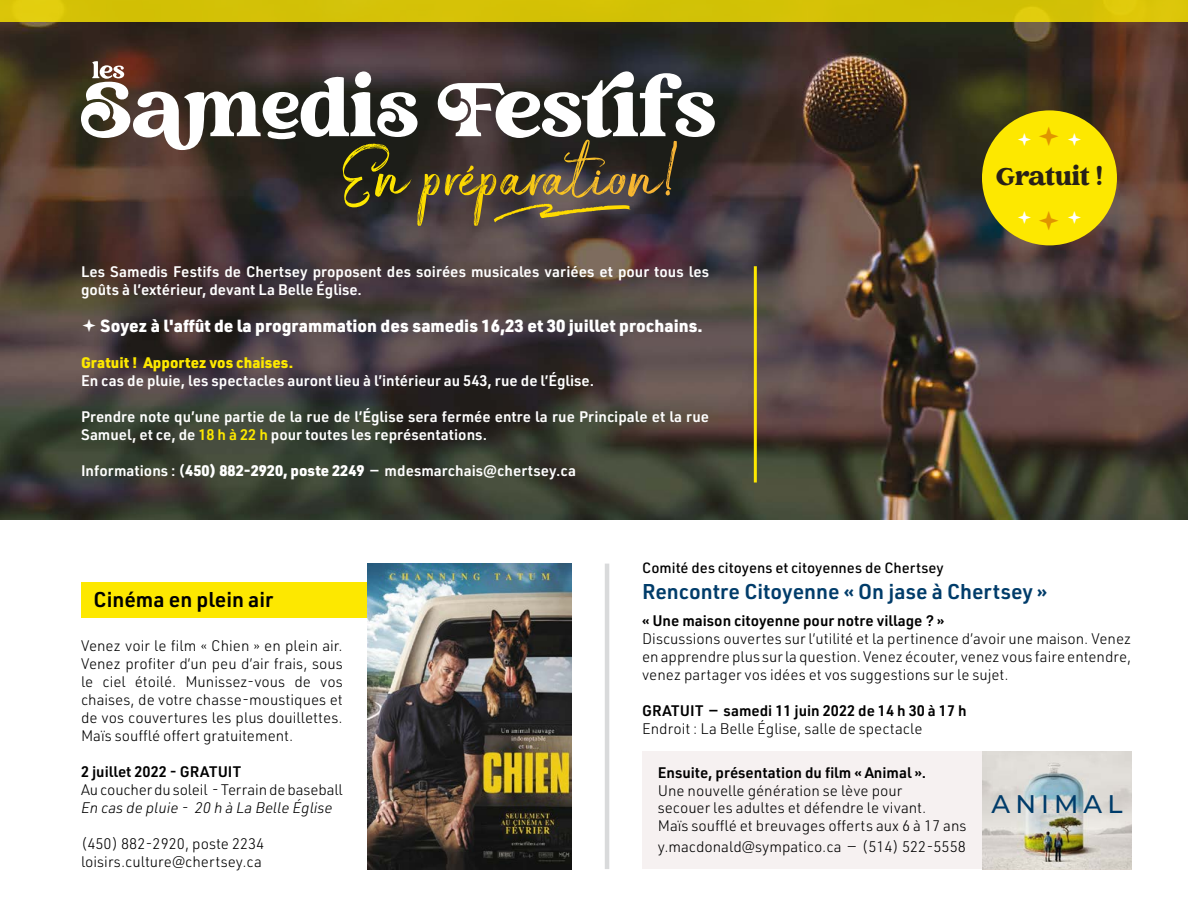
<style>
.page{position:relative;width:1188px;height:918px;background:#fff}
.page>*{position:absolute;margin:0;border:0;box-sizing:border-box;transform-origin:0 0}
.t1{font:500 25.5px "Montserrat";letter-spacing:.2em;color:#003c6a}
.t2{font:24px "Creative Vintage Regular BP";color:#282118}
.t3{font:600 21px "URWDIN";color:#003c6a}
.t4{font:600 21px "URWDIN";color:#000}
.t5{font:900 17.25px "URWDIN";color:#fff}
.t6{font:300 15px/18px "URWDIN";color:#000;text-align:justify}
.t7{font:600 15px/18px "URWDIN";color:#fff}
.t8{font:600 15px "URWDIN";color:#000}
.t9{font:italic 300 15px "URWDIN";color:#000}
.t10{font:900 15px "URWDIN";color:#fde800}
.t11{font:500 14.7px "URWDIN";color:#000}
.s1{color:#fde800}
.s2{font-weight:900}
</style>
<div class="page">
<div style="left:642px;top:751px;width:341px;height:118px;background:#f6f1f1"></div>
<div style="left:81px;top:582px;width:360px;height:36px;background:#fde800"></div>
<img style="left:0;top:22px;width:1188px;height:497px">
<svg style="left:81px;top:61px;width:634px;height:165px"></svg>
<hr style="left:754px;top:266px;width:3px;height:217px;background:#fde800">
<svg style="left:0;top:0;width:1188px;height:22px;background:#d4c206"></svg>
<div style="left:982px;top:110px;width:135px;height:135px;background:#fde800;border-radius:50%"></div>
<img style="left:368px;top:564px;width:204px;height:305px">
<hr style="left:605px;top:564px;width:4px;height:305px;background:#d9dadb">
<img style="left:983px;top:751px;width:148px;height:118px">
<svg style="left:83px;top:319px;width:13px;height:13px"></svg>
<p class="t7" style="left:81px;top:262px;width:630px">Les Samedis Festifs de Chertsey proposent des soirées musicales variées et pour tous les goûts à l’extérieur, devant La Belle Église.</p>
<p class="t5" style="left:101px;top:314px;width:604px">Soyez à l'affût de la programmation des samedis 16,23 et 30 juillet prochains.</p>
<p class="t10" style="left:81px;top:353px;width:214px">Gratuit ! Apportez vos chaises.</p>
<p class="t7" style="left:81px;top:372px;width:515px">En cas de pluie, les spectacles auront lieu à l’intérieur au 543, rue de l’Église.</p>
<p class="t7" style="left:81px;top:408px;width:630px">Prendre note qu’une partie de la rue de l’Église sera fermée entre la rue Principale et la rue<br>Samuel, et ce, de <span class="s1">18 h à 22 h</span> pour toutes les représentations.</p>
<p class="t7" style="left:81px;top:462px;width:496px">Informations : (<span class="s2">450) 882-2920, poste 2249</span> — mdesmarchais@chertsey.ca</p>
<h2 class="t2" style="left:996px;top:163px;width:108px">Gratuit !</h2>
<h3 class="t4" style="left:94px;top:586px;width:181px">Cinéma en plein air</h3>
<p class="t6" style="left:81px;top:637px;width:263px">Venez voir le film « Chien » en plein air.<br>Venez profiter d’un peu d’air frais, sous le ciel étoilé. Munissez-vous de vos chaises, de votre chasse-moustiques et de vos couvertures les plus douillettes.<br>Maïs soufflé offert gratuitement.</p>
<p class="t8" style="left:81px;top:762px;width:162px">2 juillet 2022 - GRATUIT</p>
<p class="t6" style="left:81px;top:781px;width:263px">Au coucher du soleil - Terrain de baseball</p>
<p class="t9" style="left:81px;top:798px;width:253px">En cas de pluie - 20 h à La Belle Église</p>
<p class="t6" style="left:81px;top:835px;width:185px">(450) 882-2920, poste 2234 loisirs.culture@chertsey.ca</p>
<p class="t11" style="left:642px;top:558px;width:303px">Comité des citoyens et citoyennes de Chertsey</p>
<h3 class="t3" style="left:642px;top:577px;width:407px">Rencontre Citoyenne « On jase à Chertsey »</h3>
<p class="t8" style="left:642px;top:610px;width:304px">« Une maison citoyenne pour notre village ? »</p>
<p class="t6" style="left:642px;top:629px;width:491px">Discussions ouvertes sur l’utilité et la pertinence d’avoir une maison. Venez en apprendre plus sur la question. Venez écouter, venez vous faire entendre, venez partager vos idées et vos suggestions sur le sujet.</p>
<p class="t8" style="left:642px;top:700px;width:326px">GRATUIT — samedi 11 juin 2022 de 14 h 30 à 17 h</p>
<p class="t6" style="left:642px;top:719px;width:282px">Endroit : La Belle Église, salle de spectacle</p>
<p class="t8" style="left:658px;top:763px;width:270px">Ensuite, présentation du film « Animal ».</p>
<p class="t6" style="left:658px;top:781px;width:310px;text-align:left">Une nouvelle génération se lève pour<br>secouer les adultes et défendre le vivant.<br>Maïs soufflé et breuvages offerts aux 6 à 17 ans</p>
<p class="t6" style="left:658px;top:838px;width:310px">y.macdonald@sympatico.ca — (514) 522-5558</p>
<h1 class="t1" style="left:992px;top:786px;width:132px">ANIMAL</h1>
</div>
